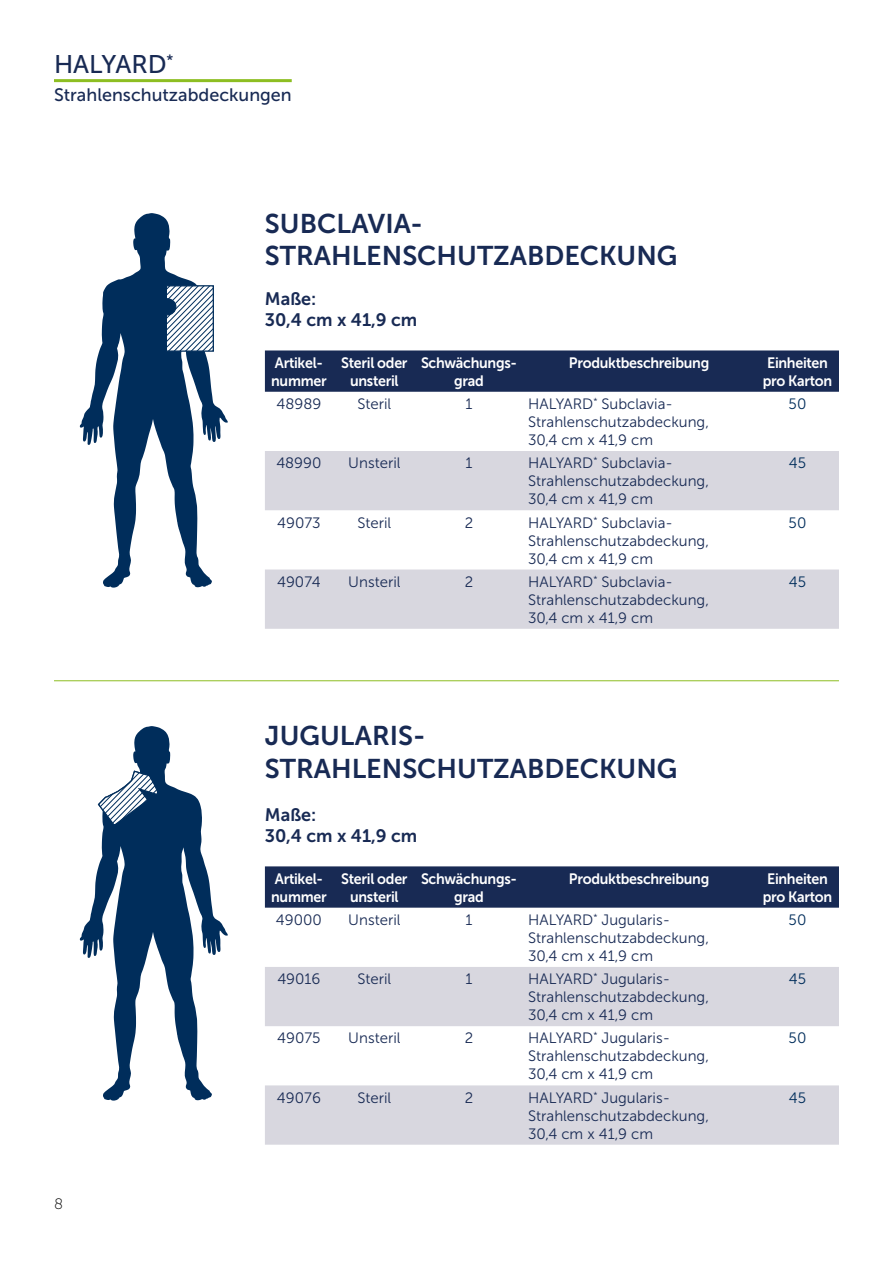
<style>
.page{position:relative;width:893px;height:1263px;background:#fff}
.page>*{position:absolute;margin:0;border:0;box-sizing:border-box;transform-origin:0 0}
.t1{font:27px/32.4px "Museo Sans 700";color:#182a54}
.t2{font:25.5px "Museo Sans 500";color:#182a54}
.t3{font:18px/21.6px "Museo Sans 700";color:#182a54}
.t4{font:18px "Museo Sans 500";color:#182a54}
.t5{font:15px/18px "Museo Sans 300";color:#182a54}
.t6{font:15px/18px "Museo Sans 700";letter-spacing:-.02em;color:#fff;scale:.95 1}
.t7{font:15px "Museo Sans 300";color:#002d5b}
.t8{font:15px "Museo Sans 100";color:#000}
</style>
<div class="page">
<hr style="left:54px;top:79px;width:238px;height:3px;background:#8dbe22">
<hr style="left:54px;top:680px;width:785px;height:1px;background:#8dbe22">
<div style="left:265px;top:350px;width:574px;height:42px;background:#182a54"></div>
<svg style="left:265px;top:451px;width:574px;height:178px;fill:#d8d7df"></svg>
<div style="left:265px;top:866px;width:574px;height:42px;background:#182a54"></div>
<svg style="left:265px;top:967px;width:574px;height:178px;fill:#d8d7df"></svg>
<svg style="left:80px;top:213px;width:148px;height:375px"></svg>
<svg style="left:165px;top:285px;width:50px;height:67px"></svg>
<svg style="left:80px;top:726px;width:148px;height:374px"></svg>
<svg style="left:97px;top:770px;width:62px;height:57px"></svg>
<h2 class="t2" style="left:54px;top:50px;width:121px">HALYARD<sup>*</sup></h2>
<p class="t4" style="left:54px;top:85px;width:239px">Strahlenschutzabdeckungen</p>
<h1 class="t1" style="left:265px;top:207px;width:414px">SUBCLAVIA-<br>STRAHLENSCHUTZABDECKUNG</h1>
<p class="t3" style="left:265px;top:288px;width:154px">Maße:<br>30,4 cm x 41,9 cm</p>
<p class="t6" style="left:271px;top:354px;width:60px">Artikel&shy;nummer</p>
<p class="t6" style="left:341px;top:354px;width:71px;text-align:center">Steril oder unsteril</p>
<p class="t6" style="left:421px;top:354px;width:103px;text-align:center">Schwächungs&shy;grad</p>
<p class="t6" style="left:569px;top:354px;width:149px">Produktbeschreibung</p>
<p class="t6" style="left:763px;top:354px;width:75px">Einheiten pro Karton</p>
<p class="t5" style="left:276px;top:395px;width:46px">48989</p>
<p class="t5" style="left:357px;top:395px;width:35px">Steril</p>
<p class="t5" style="left:465px;top:395px;width:8px">1</p>
<p class="t5" style="left:528px;top:395px;width:182px">HALYARD<sup>*</sup> Subclavia-<br>Strahlenschutzabdeckung,<br>30,4 cm x 41,9 cm</p>
<p class="t7" style="left:789px;top:396px;width:19px">50</p>
<p class="t5" style="left:276px;top:454px;width:47px">48990</p>
<p class="t5" style="left:348px;top:454px;width:54px">Unsteril</p>
<p class="t5" style="left:465px;top:454px;width:8px">1</p>
<p class="t5" style="left:528px;top:454px;width:182px">HALYARD<sup>*</sup> Subclavia-<br>Strahlenschutzabdeckung,<br>30,4 cm x 41,9 cm</p>
<p class="t7" style="left:789px;top:455px;width:19px">45</p>
<p class="t5" style="left:277px;top:513px;width:45px">49073</p>
<p class="t5" style="left:357px;top:513px;width:35px">Steril</p>
<p class="t5" style="left:465px;top:513px;width:10px">2</p>
<p class="t5" style="left:528px;top:513px;width:182px">HALYARD<sup>*</sup> Subclavia-<br>Strahlenschutzabdeckung,<br>30,4 cm x 41,9 cm</p>
<p class="t7" style="left:789px;top:514px;width:19px">50</p>
<p class="t5" style="left:277px;top:573px;width:45px">49074</p>
<p class="t5" style="left:348px;top:573px;width:54px">Unsteril</p>
<p class="t5" style="left:465px;top:573px;width:10px">2</p>
<p class="t5" style="left:528px;top:573px;width:182px">HALYARD<sup>*</sup> Subclavia-<br>Strahlenschutzabdeckung,<br>30,4 cm x 41,9 cm</p>
<p class="t7" style="left:789px;top:573px;width:19px">45</p>
<p class="t8" style="left:54px;top:1196px;width:11px">8</p>
<h1 class="t1" style="left:265px;top:720px;width:414px">JUGULARIS-<br>STRAHLENSCHUTZABDECKUNG</h1>
<p class="t3" style="left:265px;top:804px;width:154px">Maße:<br>30,4 cm x 41,9 cm</p>
<p class="t6" style="left:271px;top:869px;width:60px">Artikel&shy;nummer</p>
<p class="t6" style="left:341px;top:869px;width:71px;text-align:center">Steril oder unsteril</p>
<p class="t6" style="left:421px;top:869px;width:103px;text-align:center">Schwächungs&shy;grad</p>
<p class="t6" style="left:569px;top:869px;width:149px">Produktbeschreibung</p>
<p class="t6" style="left:763px;top:869px;width:75px">Einheiten pro Karton</p>
<p class="t5" style="left:276px;top:911px;width:47px">49000</p>
<p class="t5" style="left:348px;top:911px;width:54px">Unsteril</p>
<p class="t5" style="left:466px;top:911px;width:8px">1</p>
<p class="t5" style="left:528px;top:911px;width:182px">HALYARD<sup>*</sup> Jugularis-<br>Strahlenschutzabdeckung,<br>30,4 cm x 41,9 cm</p>
<p class="t7" style="left:789px;top:912px;width:19px">50</p>
<p class="t5" style="left:277px;top:970px;width:45px">49016</p>
<p class="t5" style="left:357px;top:970px;width:35px">Steril</p>
<p class="t5" style="left:465px;top:970px;width:8px">1</p>
<p class="t5" style="left:528px;top:970px;width:182px">HALYARD<sup>*</sup> Jugularis-<br>Strahlenschutzabdeckung,<br>30,4 cm x 41,9 cm</p>
<p class="t7" style="left:789px;top:971px;width:19px">45</p>
<p class="t5" style="left:277px;top:1029px;width:45px">49075</p>
<p class="t5" style="left:348px;top:1029px;width:54px">Unsteril</p>
<p class="t5" style="left:465px;top:1029px;width:10px">2</p>
<p class="t5" style="left:528px;top:1029px;width:182px">HALYARD<sup>*</sup> Jugularis-<br>Strahlenschutzabdeckung,<br>30,4 cm x 41,9 cm</p>
<p class="t7" style="left:789px;top:1030px;width:19px">50</p>
<p class="t5" style="left:277px;top:1089px;width:45px">49076</p>
<p class="t5" style="left:357px;top:1089px;width:35px">Steril</p>
<p class="t5" style="left:465px;top:1089px;width:10px">2</p>
<p class="t5" style="left:528px;top:1089px;width:182px">HALYARD<sup>*</sup> Jugularis-<br>Strahlenschutzabdeckung,<br>30,4 cm x 41,9 cm</p>
<p class="t7" style="left:789px;top:1089px;width:19px">45</p>
</div>
